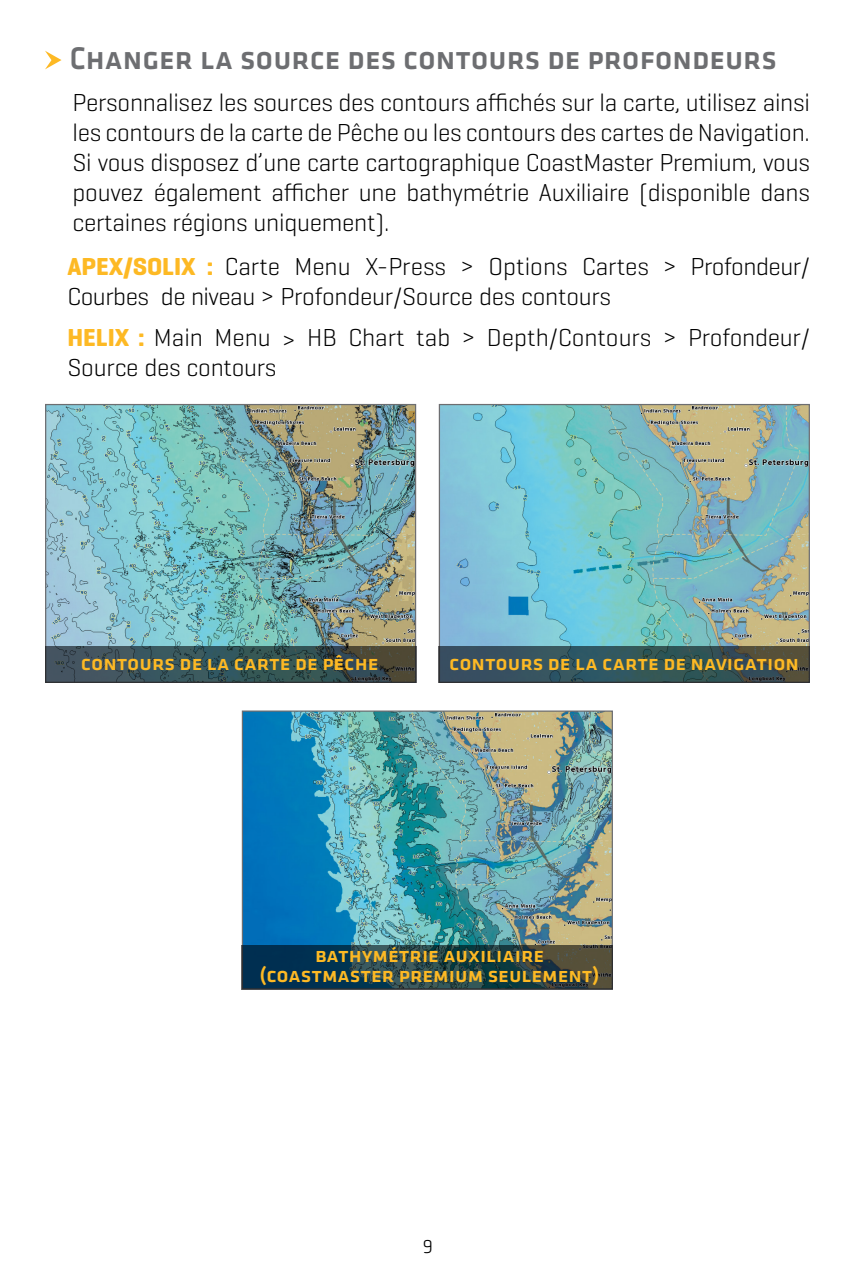
<style>
.page{position:relative;width:855px;height:1283px;background:#fff}
.page>*{position:absolute;margin:0;border:0;box-sizing:border-box;transform-origin:0 0}
.t1{font:500 32.5px "Klavika";color:#6d6e71;scale:.95 1}
.t2{font:300 25px/30px "Geogrotesque";letter-spacing:-.01em;color:#000}
.t3{font:500 21.25px/20px "Klavika";color:#fdb924;text-align:center}
.t4{font:300 20px "Klavika";color:#000}
.s1{font-weight:700;color:#fdb924}
.s2{font-weight:700}
</style>
<div class="page">
<svg style="left:45px;top:51px;width:17px;height:18px"></svg>
<img style="left:47px;top:406px;width:367px;height:241px">
<svg style="left:45px;top:647px;width:371px;height:36px;background:#384d50"></svg>
<img style="left:441px;top:406px;width:367px;height:241px">
<svg style="left:439px;top:647px;width:371px;height:36px;background:#375055"></svg>
<img style="left:244px;top:712px;width:367px;height:232px">
<svg style="left:242px;top:944px;width:371px;height:45px;background:#20404a"></svg>
<h1 class="t1" style="left:70px;top:45px;width:746px">Changer la source des contours de profondeurs</h1>
<p class="t2" style="left:73px;top:87px;width:739px;text-align:justify">Personnalisez les sources des contours affichés sur la carte, utilisez ainsi les contours de la carte de Pêche ou les contours des cartes de Navigation.<br>Si vous disposez d’une carte cartographique CoastMaster Premium, vous pouvez également afficher une bathymétrie Auxiliaire (disponible dans certaines régions uniquement).</p>
<p class="t2" style="left:68px;top:252px;width:744px"><span class="s1">APEX/SOLIX :</span> Carte Menu X-Press &gt; Options Cartes &gt; Profondeur/<br>Courbes de niveau &gt; Profondeur/Source des contours</p>
<p class="t2" style="left:68px;top:323px;width:744px"><span class="s1">HELIX :</span> Main Menu &gt; HB Chart tab &gt; Depth/Contours &gt; Profondeur/<br>Source des contours</p>
<p class="t3" style="left:81px;top:654px;width:299px">contours de la carte de p<span class="s2">ê</span>che</p>
<p class="t3" style="left:449px;top:654px;width:351px">contours de la carte de navigation</p>
<p class="t3" style="left:260px;top:946px;width:342px">bathymétrie auxiliaire (coastmaster premium seulement)</p>
<p class="t4" style="left:423px;top:1233px;width:12px">9</p>
</div>
